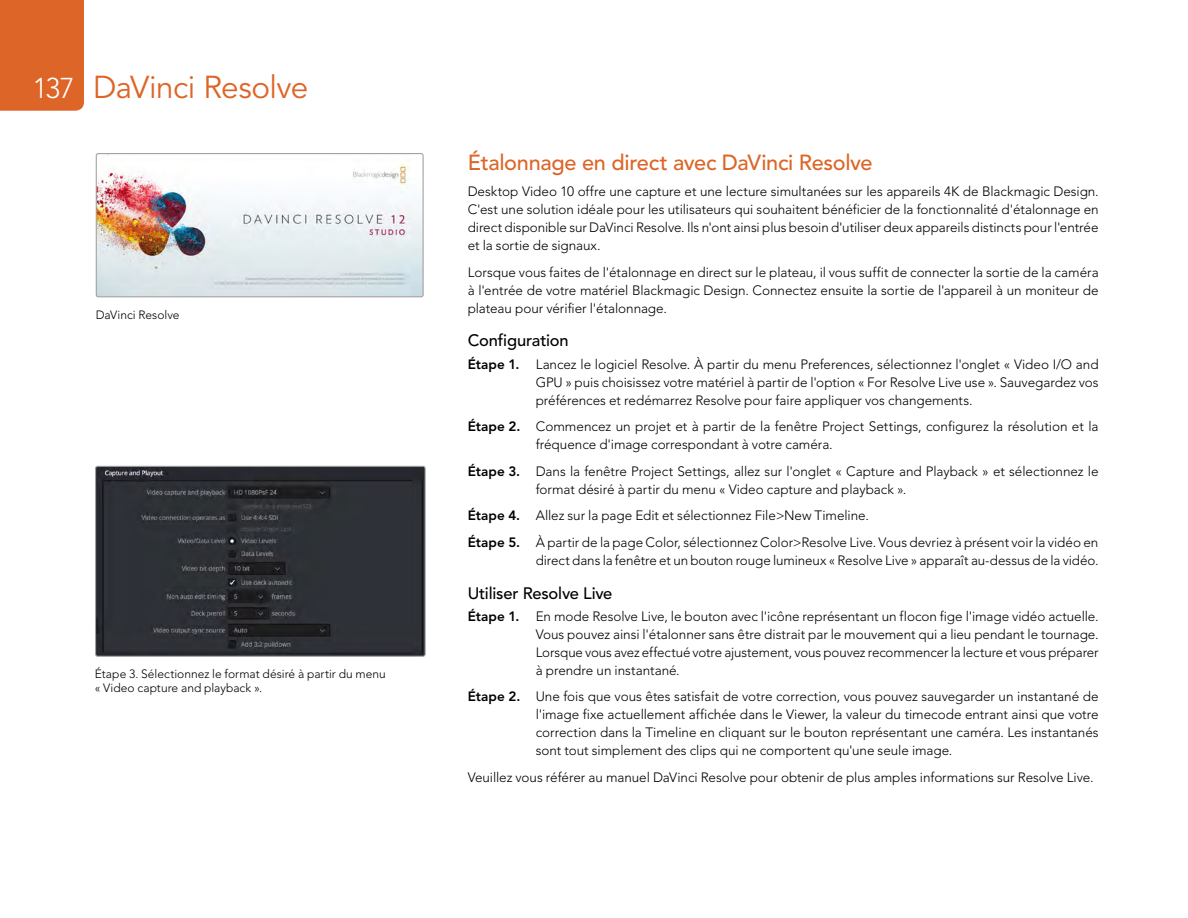
<style>
.page{position:relative;width:1188px;height:918px;background:#fff}
.page>*{position:absolute;margin:0;border:0;box-sizing:border-box;transform-origin:0 0}
.t1{font:31.5px "Avenir";letter-spacing:-.02em;color:#dd6527}
.t2{font:500 21.75px "Avenir";letter-spacing:-.015em;color:#dd6527}
.t3{font:500 16.5px "Avenir";letter-spacing:-.01em;color:#000}
.t4{font:300 13.5px/18px "Avenir";letter-spacing:-.005em;color:#000;text-align:justify}
.t5{font:300 12px/14.4px "Avenir";color:#000}
.s1{font-weight:300;font-size:28.5px;color:#fff}
.s2{font-weight:800}
</style>
<div class="page">
<div style="left:0;top:0;width:84px;height:111px;background:#dd6527"></div>
<img style="left:96px;top:155px;width:326px;height:142px">
<div style="left:96px;top:153px;width:328px;height:144px;border:1px solid #9e9e9d;border-radius:2px"></div>
<img style="left:97px;top:468px;width:327px;height:187px">
<div style="left:95px;top:466px;width:331px;height:191px;border:1px solid #9e9e9d;border-radius:2px"></div>
<h1 class="t1" style="left:33px;top:69px;width:277px"><span class="s1">137</span> DaVinci Resolve</h1>
<p class="t5" style="left:96px;top:308px;width:85px">DaVinci Resolve</p>
<p class="t5" style="left:95px;top:666px;width:293px">Étape 3. Sélectionnez le format désiré à partir du menu « Video capture and playback ».</p>
<h2 class="t2" style="left:468px;top:150px;width:406px">Étalonnage en direct avec DaVinci Resolve</h2>
<p class="t4" style="left:468px;top:183px;width:633px">Desktop Video 10 offre une capture et une lecture simultanées sur les appareils 4K de Blackmagic Design.<br>C'est une solution idéale pour les utilisateurs qui souhaitent bénéficier de la fonctionnalité d'étalonnage en direct disponible sur DaVinci Resolve. Ils n'ont ainsi plus besoin d'utiliser deux appareils distincts pour l'entrée et la sortie de signaux.</p>
<p class="t4" style="left:468px;top:263px;width:633px">Lorsque vous faites de l'étalonnage en direct sur le plateau, il vous suffit de connecter la sortie de la caméra à l'entrée de votre matériel Blackmagic Design. Connectez ensuite la sortie de l'appareil à un moniteur de plateau pour vérifier l'étalonnage.</p>
<p class="t3" style="left:468px;top:331px;width:103px">Configuration</p>
<p class="t4" style="left:536px;top:355px;width:564px;text-indent:-68px"><span class="s2">Étape 1.</span> Lancez le logiciel Resolve. À partir du menu Preferences, sélectionnez l'onglet « Video I/O and GPU » puis choisissez votre matériel à partir de l'option « For Resolve Live use ». Sauvegardez vos préférences et redémarrez Resolve pour faire appliquer vos changements.</p>
<p class="t4" style="left:536px;top:418px;width:564px;text-indent:-68px"><span class="s2">Étape 2.</span> Commencez un projet et à partir de la fenêtre Project Settings, configurez la résolution et la fréquence d'image correspondant à votre caméra.</p>
<p class="t4" style="left:536px;top:462px;width:564px;text-indent:-68px"><span class="s2">Étape 3.</span> Dans la fenêtre Project Settings, allez sur l'onglet « Capture and Playback » et sélectionnez le format désiré à partir du menu « Video capture and playback ».</p>
<p class="t4" style="left:468px;top:502px;width:632px;line-height:26.5px"><span class="s2">Étape 4.</span> Allez sur la page Edit et sélectionnez File&gt;New Timeline.<br><span class="s2">Étape 5.</span> À partir de la page Color, sélectionnez Color&gt;Resolve Live. Vous devriez à présent voir la vidéo en</p>
<p class="t4" style="left:536px;top:551px;width:564px">direct dans la fenêtre et un bouton rouge lumineux « Resolve Live » apparaît au-dessus de la vidéo.</p>
<p class="t3" style="left:468px;top:583px;width:146px">Utiliser Resolve Live</p>
<p class="t4" style="left:536px;top:607px;width:564px;text-indent:-68px"><span class="s2">Étape 1.</span> En mode Resolve Live, le bouton avec l'icône représentant un flocon fige l'image vidéo actuelle.<br>Vous pouvez ainsi l'étalonner sans être distrait par le mouvement qui a lieu pendant le tournage.<br>Lorsque vous avez effectué votre ajustement, vous pouvez recommencer la lecture et vous préparer à prendre un instantané.</p>
<p class="t4" style="left:536px;top:688px;width:564px;text-indent:-68px"><span class="s2">Étape 2.</span> Une fois que vous êtes satisfait de votre correction, vous pouvez sauvegarder un instantané de l'image fixe actuellement affichée dans le Viewer, la valeur du timecode entrant ainsi que votre correction dans la Timeline en cliquant sur le bouton représentant une caméra. Les instantanés sont tout simplement des clips qui ne comportent qu'une seule image.</p>
<p class="t4" style="left:468px;top:768px;width:627px">Veuillez vous référer au manuel DaVinci Resolve pour obtenir de plus amples informations sur Resolve Live.</p>
</div>
